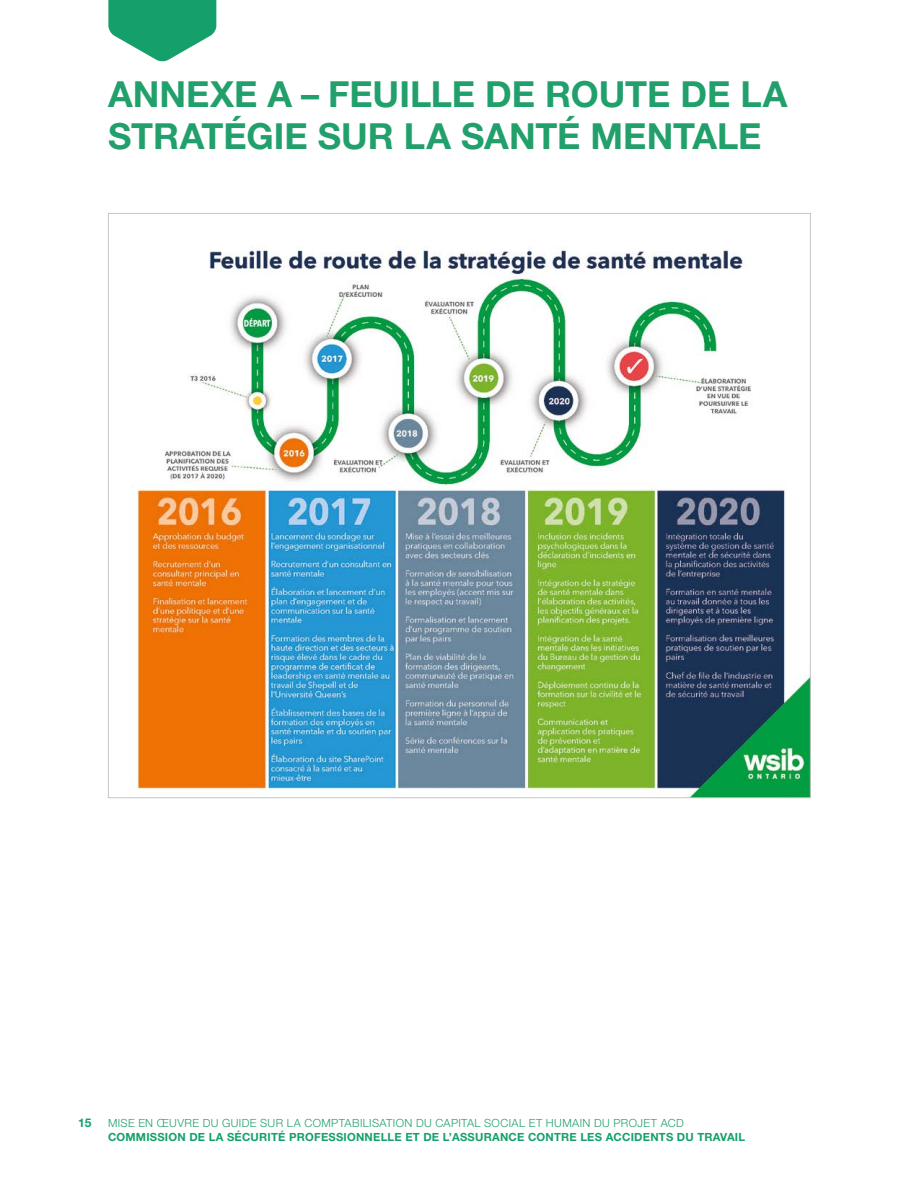
<style>
.page{position:relative;width:918px;height:1188px;background:#fff}
.page>*{position:absolute;margin:0;border:0;box-sizing:border-box;transform-origin:0 0}
.t1{font:700 36px/42px "Helvetica Neue LT Std";color:#21a06b}
.t2{font:700 12px "Helvetica Neue LT Std";color:#15a06b}
.t3{font:700 11.25px "Helvetica Neue LT Std";letter-spacing:.02em;color:#15a06b}
.t4{font:300 11.25px "Helvetica Neue LT Std";letter-spacing:.035em;color:#21a06b}
</style>
<div class="page">
<svg style="left:108px;top:0;width:108px;height:62px"></svg>
<img style="left:131px;top:247px;width:678px;height:549px">
<h1 class="t1" style="left:108px;top:72px;width:681px">ANNEXE A – FEUILLE DE ROUTE DE LA<br>STRATÉGIE SUR LA SANTÉ MENTALE</h1>
<p class="t2" style="left:78px;top:1116px;width:15px">15</p>
<p class="t4" style="left:108px;top:1116px;width:577px">MISE EN ŒUVRE DU GUIDE SUR LA COMPTABILISATION DU CAPITAL SOCIAL ET HUMAIN DU PROJET ACD</p>
<p class="t3" style="left:108px;top:1130px;width:639px">COMMISSION DE LA SÉCURITÉ PROFESSIONNELLE ET DE L’ASSURANCE CONTRE LES ACCIDENTS DU TRAVAIL</p>
</div>
